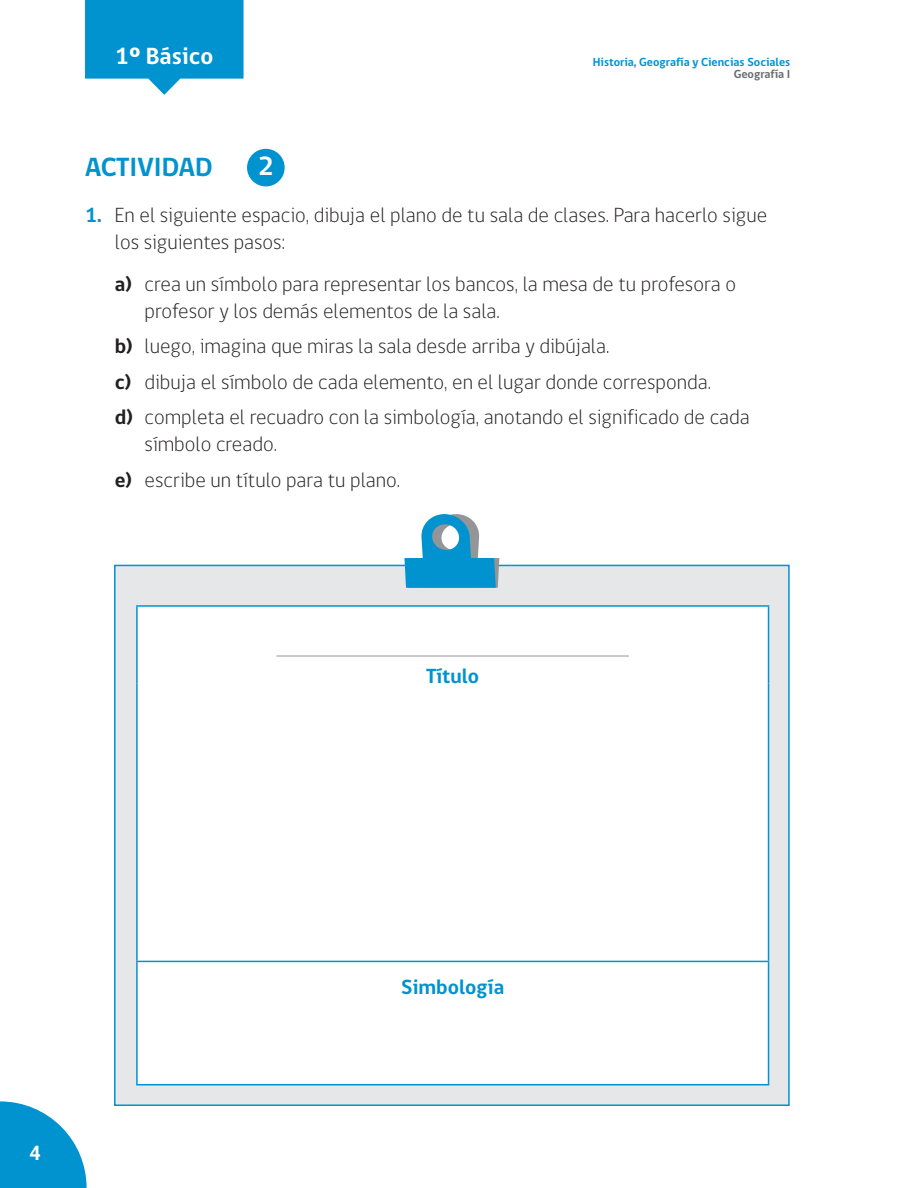
<style>
.page{position:relative;width:918px;height:1188px;background:#fff}
.page>*{position:absolute;margin:0;border:0;box-sizing:border-box;transform-origin:0 0}
.t1{font:700 27px "gob CL";color:#0093d0}
.t2{font:700 27px "gob CL";color:#fff}
.t3{font:700 24px "gob CL";color:#fff}
.t4{font:300 21px/35.5px "gob CL";color:#231f20}
.t5{font:700 21px "gob CL";color:#0093d0}
.t6{font:700 21px "gob CL";color:#fff}
.t7{font:700 12px "gob CL";color:#0093d0}
.t8{font:700 12px "gob CL";color:#6c6d70}
.s1{font-weight:700;color:#0093d0}
.s2{font-weight:700}
</style>
<div class="page">
<svg style="left:0;top:1101px;width:87px;height:87px"></svg>
<svg style="left:85px;top:0;width:159px;height:95px"></svg>
<div style="left:247px;top:149px;width:38px;height:37px;background:#0093d0;border-radius:50%"></div>
<div style="left:114px;top:565px;width:676px;height:541px;background:#e6e7e9;border:2px solid #0093d0"></div>
<div style="left:138px;top:607px;width:630px;height:477px;background:#fff"></div>
<hr style="left:136px;top:961px;width:633px;height:1px;background:#0093d0">
<hr style="left:136px;top:605px;width:633px;height:2px;background:#0093d0">
<hr style="left:136px;top:607px;width:2px;height:76px;background:#0093d0">
<hr style="left:768px;top:607px;width:1px;height:76px;background:#0093d0">
<hr style="left:136px;top:683px;width:2px;height:278px;background:#0093d0">
<hr style="left:768px;top:683px;width:1px;height:278px;background:#0093d0">
<hr style="left:136px;top:962px;width:2px;height:122px;background:#0093d0">
<hr style="left:768px;top:962px;width:1px;height:122px;background:#0093d0">
<hr style="left:136px;top:1084px;width:633px;height:1px;background:#0093d0">
<hr style="left:277px;top:656px;width:352px;height:1px;background:#939598">
<svg style="left:402px;top:514px;width:100px;height:74px"></svg>
<p class="t3" style="left:115px;top:40px;width:99px">1º Básico</p>
<p class="t7" style="left:593px;top:54px;width:199px">Historia, Geografía y Ciencias Sociales</p>
<p class="t8" style="left:734px;top:66px;width:58px">Geografía I</p>
<p class="t1" style="left:85px;top:148px;width:129px">ACTIVIDAD</p>
<p class="t2" style="left:258px;top:148px;width:17px">2</p>
<p class="t4" style="left:115px;top:202px;width:654px;line-height:27px;text-indent:-30px"><span class="s1">1.</span> En el siguiente espacio, dibuja el plano de tu sala de clases. Para hacerlo sigue los siguientes pasos:</p>
<p class="t4" style="left:145px;top:271px;width:593px;line-height:27px;text-indent:-30px"><span class="s2">a)</span> crea un símbolo para representar los bancos, la mesa de tu profesora o profesor y los demás elementos de la sala.</p>
<p class="t4" style="left:115px;top:329px;width:637px"><span class="s2">b)</span> luego, imagina que miras la sala desde arriba y dibújala.<br><span class="s2">c)</span> dibuja el símbolo de cada elemento, en el lugar donde corresponda.<br><span class="s2">d)</span> completa el recuadro con la simbología, anotando el significado de cada</p>
<p class="t4" style="left:115px;top:427px;width:287px;text-indent:30px">símbolo creado.<br><span class="s2">e)</span> escribe un título para tu plano.</p>
<p class="t5" style="left:426px;top:662px;width:55px">Título</p>
<p class="t6" style="left:29px;top:1139px;width:14px">4</p>
<p class="t5" style="left:401px;top:973px;width:105px">Simbología</p>
</div>
